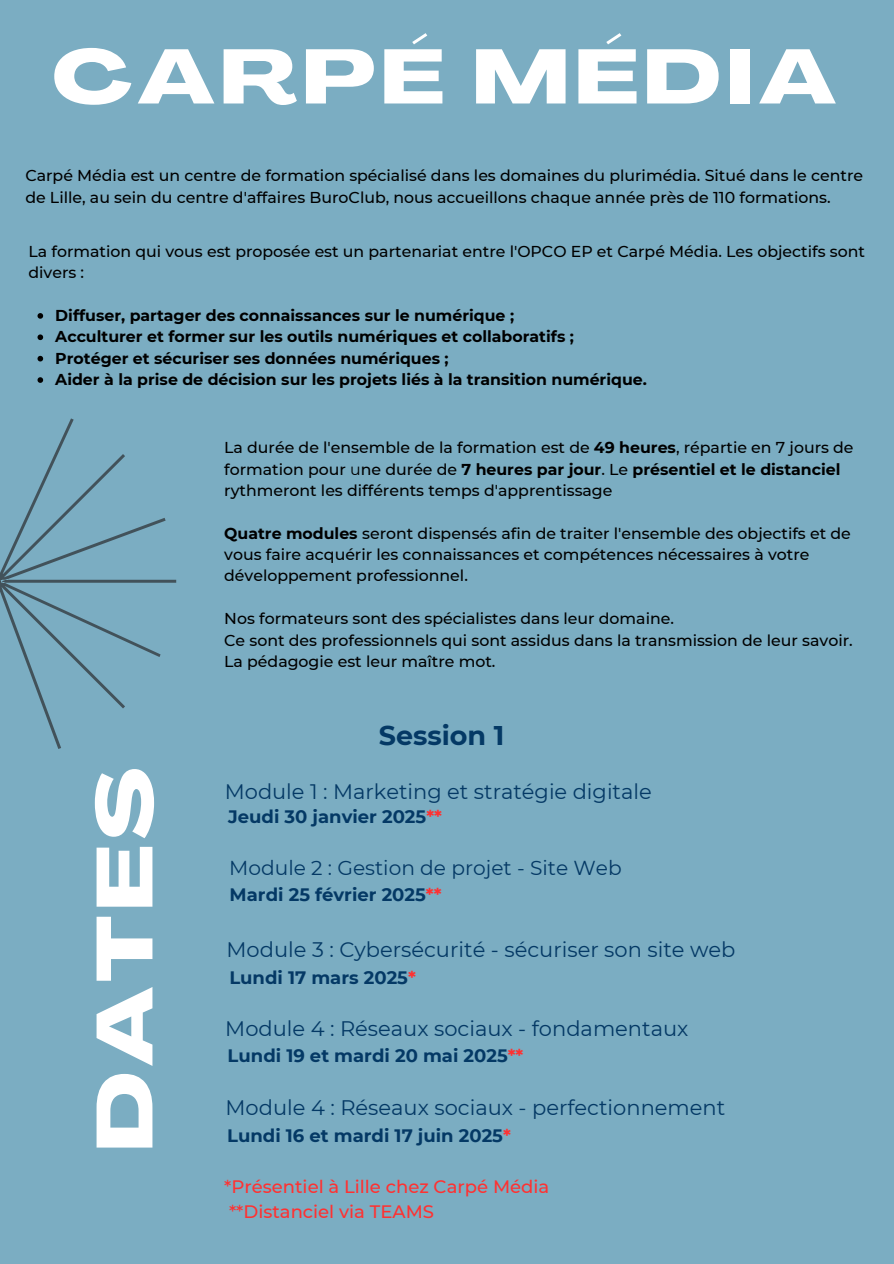
<style>
.page{position:relative;width:894px;height:1264px;background:#fff}
.page>*{position:absolute;margin:0;border:0;box-sizing:border-box;transform-origin:0 0}
.t1{font:800 78px "Agrandir Grand";letter-spacing:.07em;color:#fff}
.t2{font:800 75.75px "Agrandir Grand";letter-spacing:.07em;color:#fff}
.t3{font:700 27px "Montserrat";color:#043965}
.t4{font:21px "Montserrat";color:#043965}
.t5{font:20.1px "Montserrat";color:#043965}
.t6{font:700 18px "Montserrat";color:#043965}
.t7{font:500 18px/24.8px "Montserrat";color:#ff3131}
.t8{font:500 15.75px/21.3px "Montserrat";color:#000}
.t9{font:700 15.75px "Montserrat";color:#000}
.s1{font-weight:700}
.s2{font-weight:400}
.s3{color:#ff3131}
</style>
<div class="page">
<div style="left:0;top:0;width:893px;height:1263px;background:#7badc2"></div>
<svg style="left:0;top:418px;width:176px;height:331px"></svg>
<svg style="left:37px;top:313px;width:6px;height:6px"></svg>
<svg style="left:37px;top:334px;width:6px;height:6px"></svg>
<svg style="left:37px;top:356px;width:6px;height:5px"></svg>
<svg style="left:37px;top:377px;width:6px;height:6px"></svg>
<p class="t2" style="left:52px;top:47px;width:785px">CARPÉ MÉDIA</p>
<p class="t8" style="left:25px;top:165px;width:839px">Carpé Média est un centre de formation spécialisé dans les domaines du plurimédia. Situé dans le centre de Lille, au sein du centre d'affaires BuroClub, nous accueillons chaque année près de 110 formations.</p>
<p class="t8" style="left:28px;top:240px;width:837px">La formation qui vous est proposée est un partenariat entre l'OPCO EP et Carpé Média. Les objectifs sont divers :</p>
<p class="t9" style="left:55px;top:306px;width:460px">Diffuser, partager des connaissances sur le numérique ;</p>
<p class="t9" style="left:55px;top:327px;width:520px">Acculturer et former sur les outils numériques et collaboratifs ;</p>
<h1 class="t9" style="left:55px;top:348px;width:395px">Protéger et sécuriser ses données numériques ;</h1>
<p class="t9" style="left:55px;top:370px;width:593px">Aider à la prise de décision sur les projets liés à la transition numérique.</p>
<h5 class="t1" style="left:94px;top:1151px;width:385px;rotate:-90deg">DATES</h5>
<h1 class="t8" style="left:224px;top:437px;width:630px">La durée de l'ensemble de la formation est de <span class="s1">49 heures</span>, répartie en 7 jours de formation pour <span class="s2">u</span>ne durée de <span class="s1">7 heures par jour</span>. Le <span class="s1">présentiel et le distanciel </span>rythmeront les différents temps d'apprentissage</h1>
<h5 class="t8" style="left:224px;top:522px;width:628px"><span class="s1">Quatre modules</span> seront dispensés afin de traiter l'ensemble des objectifs et de vous faire acquérir les connaissances et compétences nécessaires à votre développement professionnel.</h5>
<h5 class="t8" style="left:224px;top:608px;width:629px">Nos formateurs sont des spécialistes dans leur domaine.<br>Ce sont des professionnels qui sont assidus dans la transmission de leur savoir.<br>La pédagogie est leur maître mot.</h5>
<h5 class="t3" style="left:378px;top:718px;width:127px">Session 1</h5>
<h2 class="t4" style="left:225px;top:778px;width:428px">Module 1 : Marketing et stratégie digitale</h2>
<h3 class="t6" style="left:228px;top:806px;width:215px">Jeudi 30 janvier 2025<span class="s3">**</span></h3>
<h4 class="t5" style="left:229px;top:855px;width:394px">Module 2 : Gestion de projet - Site Web</h4>
<h3 class="t6" style="left:229px;top:883px;width:213px">Mardi 25 février 2025<span class="s3">**</span></h3>
<h4 class="t4" style="left:226px;top:936px;width:510px">Module 3 : Cybersécurité - sécuriser son site web</h4>
<h3 class="t6" style="left:229px;top:966px;width:188px">Lundi 17 mars 2025<span class="s3">*</span></h3>
<h4 class="t4" style="left:225px;top:1015px;width:464px">Module 4 : Réseaux sociaux - fondamentaux</h4>
<h3 class="t6" style="left:227px;top:1044px;width:297px">Lundi 19 et mardi 20 mai 2025<span class="s3">**</span></h3>
<h4 class="t4" style="left:225px;top:1094px;width:501px">Module 4 : Réseaux sociaux - perfectionnement</h4>
<h3 class="t6" style="left:227px;top:1124px;width:285px">Lundi 16 et mardi 17 juin 2025<span class="s3">*</span></h3>
<h4 class="t7" style="left:224px;top:1174px;width:326px">*Présentiel à Lille chez Carpé Média **Distanciel via TEAMS</h4>
</div>
